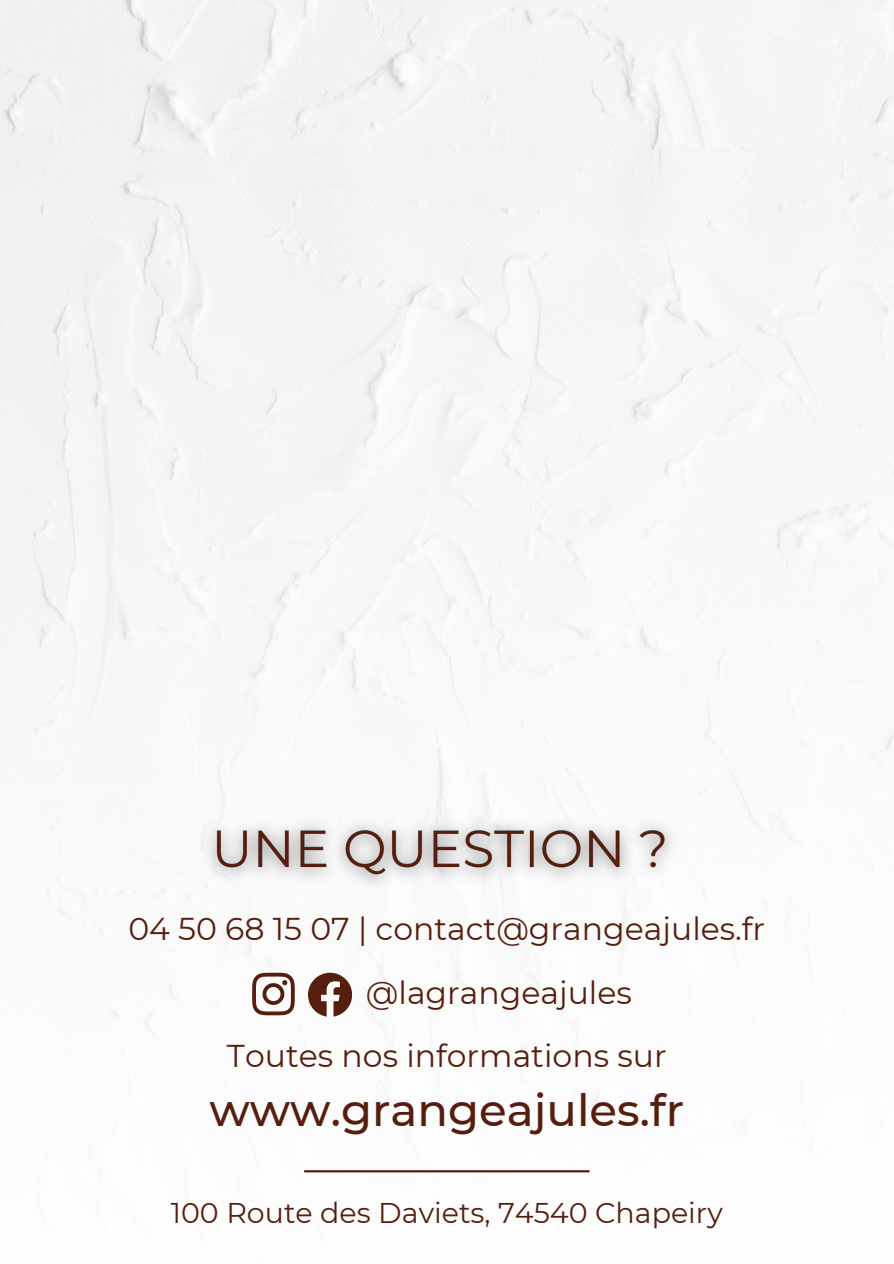
<style>
.page{position:relative;width:894px;height:1264px;background:#fff}
.page>*{position:absolute;margin:0;border:0;box-sizing:border-box;transform-origin:0 0}
.t1{font:500 45px "Montserrat";color:#561e0e}
.t2{font:31.5px "Montserrat";color:#561e0e}
.t3{font:28.5px "Montserrat";color:#561e0e}
</style>
<div class="page">
<div style="left:0;top:0;width:893px;height:113px;background:#f3f4f3"></div>
<div style="left:0;top:113px;width:893px;height:1150px;background:#f8f8f8"></div>
<img style="left:202px;top:808px;width:469px;height:75px">
<svg style="left:308px;top:972px;width:44px;height:44px"></svg>
<svg style="left:252px;top:972px;width:43px;height:43px"></svg>
<hr style="left:305px;top:1170px;width:283px;height:2px;background:#561e0e">
<p class="t2" style="left:128px;top:909px;width:638px">04 50 68 15 07 | contact@grangeajules.fr</p>
<p class="t2" style="left:366px;top:973px;width:267px">@lagrangeajules</p>
<p class="t2" style="left:227px;top:1036px;width:441px">Toutes nos informations sur</p>
<p class="t1" style="left:209px;top:1082px;width:476px">www.grangeajules.fr</p>
<p class="t3" style="left:171px;top:1195px;width:553px">100 Route des Daviets, 74540 Chapeiry</p>
</div>
